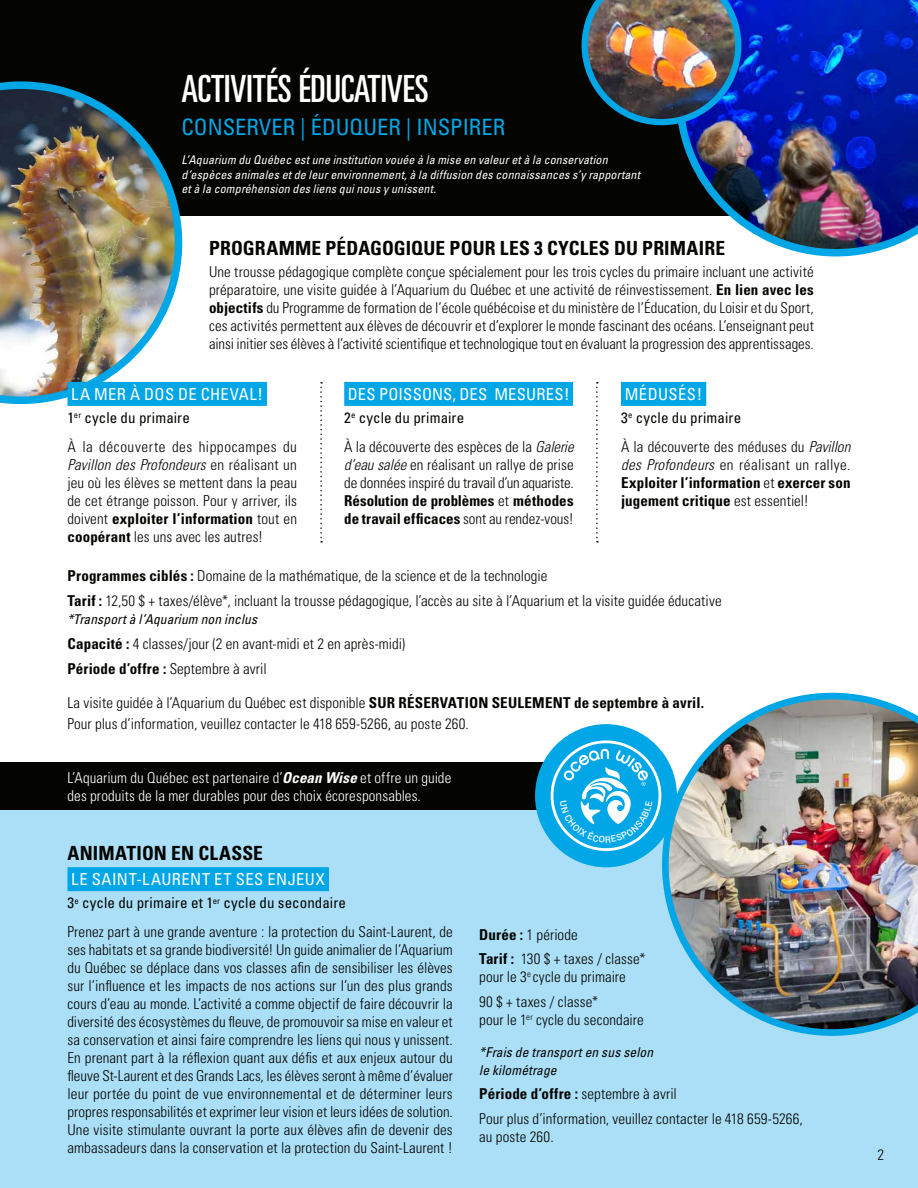
<style>
.page{position:relative;width:918px;height:1188px;background:#fff}
.page>*{position:absolute;margin:0;border:0;box-sizing:border-box;transform-origin:0 0}
.t1{font:ultra-condensed 37.5px "Univers";color:#fff}
.t2{font:condensed 22.5px "Univers";color:#00a6e6}
.t3{font:700 condensed 19.5px "Univers";letter-spacing:.005em;color:#040401}
.t4{font:condensed 16.5px "Univers";letter-spacing:.02em;color:#fff}
.t5{font:300 condensed 15px/18px "Univers";letter-spacing:.005em;color:#040401}
.t6{font:300 condensed 15px/18px "Univers";letter-spacing:.005em;color:#fff}
.t7{font:700 condensed 15px/18px "Univers";letter-spacing:.01em;color:#040401;text-align:justify}
.t8{font:300 condensed 15px/28.8px "Univers";letter-spacing:.04em;color:#040401}
.t9{font:italic condensed 13.5px/18px "Univers";letter-spacing:.01em;color:#040401}
.t10{font:italic condensed 12px/14.4px "Univers";letter-spacing:.015em;color:#fff}
.s1{font-weight:700}
.s2{font-weight:400}
.s3{font-style:italic}
.s4{font-weight:300;font-style:italic}
.s5{font-weight:300}
.s6{font-weight:700;font-style:italic}
</style>
<div class="page">
<div style="left:0;top:762px;width:613px;height:52px;background:#040401"></div>
<div style="left:0;top:811px;width:918px;height:377px;background:#abdff7"></div>
<div style="left:0;top:0;width:918px;height:216px;background:#040401"></div>
<div style="left:68px;top:867px;width:261px;height:24px;background:#00a6e6"></div>
<img style="left:0;top:81px;width:182px;height:323px">
<img style="left:678px;top:0;width:240px;height:256px">
<div style="left:344px;top:382px;width:229px;height:24px;background:#00a6e6"></div>
<div style="left:621px;top:382px;width:85px;height:24px;background:#00a6e6"></div>
<svg style="left:320px;top:382px;width:2px;height:161px"></svg>
<svg style="left:596px;top:382px;width:2px;height:161px"></svg>
<div style="left:68px;top:382px;width:199px;height:24px;background:#00a6e6"></div>
<img style="left:582px;top:0;width:159px;height:125px">
<img style="left:662px;top:693px;width:256px;height:343px">
<div style="left:538px;top:727px;width:136px;height:138px;background:#00a6e6;border-radius:50%"></div>
<div style="left:535px;top:724px;width:142px;height:143px;border:5px solid #00a6e6;border-radius:50%"></div>
<svg style="left:551px;top:740px;width:110px;height:111px"></svg>
<h1 class="t1" style="left:181px;top:68px;width:249px">ACTIVITÉS ÉDUCATIVES</h1>
<h2 class="t2" style="left:181px;top:113px;width:325px">CONSERVER | ÉDUQUER | INSPIRER</h2>
<p class="t10" style="left:181px;top:153px;width:460px">L’Aquarium du Québec est une institution vouée à la mise en valeur et à la conservation d’espèces animales et de leur environnement, à la diffusion des connaissances s’y rapportant et à la compréhension des liens qui nous y unissent.</p>
<h3 class="t3" style="left:209px;top:236px;width:518px">PROGRAMME PÉDAGOGIQUE POUR LES 3 CYCLES DU PRIMAIRE</h3>
<p class="t5" style="left:209px;top:262px;width:606px;text-align:justify">Une trousse pédagogique complète conçue spécialement pour les trois cycles du primaire incluant une activité préparatoire, une visite guidée à l’Aquarium du Québec et une activité de réinvestissement. <span class="s1">En lien avec les objectifs</span> du Programme de formation de l’école québécoise et du ministère de l’Éducation, du Loisir et du Sport, ces activités permettent aux élèves de découvrir et d’explorer le monde fascinant des océans. L’enseignant peut ainsi initier ses élèves à l’activité scientifique et technologique tout en évaluant la progression des apprentissages.</p>
<p class="t4" style="left:348px;top:384px;width:223px">DES POISSONS, DES MESURES!</p>
<p class="t5" style="left:344px;top:403px;width:231px;line-height:28.8px"><span class="s2">2</span><sup>e</sup> <span class="s2">cycle du primaire<br></span>À la découverte des espèces de la <span class="s3">Galerie</span></p>
<p class="t5" style="left:344px;top:455px;width:231px;text-align:justify"><span class="s3">d’eau salée</span> en réalisant un rallye de prise de données inspiré du travail d’un aquariste.<br><span class="s1">Résolution de problèmes</span> et <span class="s1">méthodes de travail efficaces</span> sont au rendez-vous!</p>
<p class="t4" style="left:71px;top:384px;width:193px">LA MER À DOS DE CHEVAL!</p>
<p class="t8" style="left:68px;top:403px;width:231px"><span class="s2">1</span><sup>er</sup> <span class="s2">cycle du primaire<br></span>À la découverte des hippocampes du</p>
<p class="t5" style="left:68px;top:455px;width:231px;text-align:justify"><span class="s3">Pavillon des Profondeurs</span> en réalisant un jeu où les élèves se mettent dans la peau de cet étrange poisson. Pour y arriver, ils doivent <span class="s1">exploiter l’information</span> tout en <span class="s1">coopérant</span> les uns avec les autres!</p>
<p class="t4" style="left:625px;top:384px;width:79px">MÉDUSÉS!</p>
<p class="t5" style="left:621px;top:403px;width:231px;line-height:28.8px"><span class="s2">3</span><sup>e</sup> <span class="s2">cycle du primaire<br></span>À la découverte des méduses du <span class="s3">Pavillon</span></p>
<p class="t7" style="left:621px;top:455px;width:231px"><span class="s4">des Profondeurs</span> <span class="s5">en réalisant un rallye.<br></span>Exploiter l’information <span class="s5">et</span> exercer son jugement critique <span class="s5">est essentiel!</span></p>
<p class="t5" style="left:68px;top:564px;width:656px;line-height:24.8px"><span class="s1">Programmes ciblés :</span> Domaine de la mathématique, de la science et de la technologie<br><span class="s1">Tarif :</span> 12,50 $ + taxes/élève*, incluant la trousse pédagogique, l’accès au site à l’Aquarium et la visite guidée éducative</p>
<p class="t9" style="left:68px;top:610px;width:191px">*Transport à l’Aquarium non inclus</p>
<p class="t5" style="left:68px;top:631px;width:339px;line-height:24.8px"><span class="s1">Capacité :</span> 4 classes/jour (2 en avant-midi et 2 en après-midi)<br><span class="s1">Période d’offre :</span> Septembre à avril</p>
<p class="t5" style="left:68px;top:692px;width:638px;line-height:21px">La visite guidée à l’Aquarium du Québec est disponible <span class="s1">SUR RÉSERVATION SEULEMENT de septembre à avril.<br></span>Pour plus d’information, veuillez contacter le 418 659-5266, au poste 260.</p>
<p class="t6" style="left:68px;top:769px;width:385px">L’Aquarium du Québec est partenaire d’<span class="s6">Ocean Wise</span> et offre un guide des produits de la mer durables pour des choix écoresponsables.</p>
<h3 class="t3" style="left:68px;top:841px;width:197px">ANIMATION EN CLASSE</h3>
<p class="t4" style="left:71px;top:869px;width:255px">LE SAINT-LAURENT ET SES ENJEUX</p>
<p class="t5" style="left:67px;top:889px;width:387px;line-height:28.8px"><span class="s2">3</span><sup>e</sup> <span class="s2">cycle du primaire et 1</span><sup>er</sup> <span class="s2">cycle du secondaire<br></span>Prenez part à une grande aventure : la protection du Saint-Laurent, de</p>
<p class="t5" style="left:68px;top:941px;width:387px;text-align:justify">ses habitats et sa grande biodiversité! Un guide animalier de l’Aquarium du Québec se déplace dans vos classes afin de sensibiliser les élèves sur l’influence et les impacts de nos actions sur l’un des plus grands cours d’eau au monde. L’activité a comme objectif de faire découvrir la diversité des écosystèmes du fleuve, de promouvoir sa mise en valeur et sa conservation et ainsi faire comprendre les liens qui nous y unissent.<br>En prenant part à la réflexion quant aux défis et aux enjeux autour du fleuve St-Laurent et des Grands Lacs, les élèves seront à même d’évaluer leur portée du point de vue environnemental et de déterminer leurs propres responsabilités et exprimer leur vision et leurs idées de solution.<br>Une visite stimulante ouvrant la porte aux élèves afin de devenir des ambassadeurs dans la conservation et la protection du Saint-Laurent !</p>
<p class="t5" style="left:479px;top:922px;width:168px;line-height:24.8px"><span class="s1">Durée :</span> 1 période<br><span class="s1">Tarif :</span> 130 $ + taxes / classe*</p>
<p class="t5" style="left:479px;top:965px;width:148px;line-height:24.8px">pour le 3<sup>e</sup> cycle du primaire<br>90 $ + taxes / classe*</p>
<p class="t5" style="left:479px;top:1011px;width:166px">pour le 1<sup>er</sup> cycle du secondaire</p>
<p class="t9" style="left:479px;top:1042px;width:175px">*Frais de transport en sus selon le kilométrage</p>
<p class="t5" style="left:479px;top:1082px;width:325px;line-height:24.8px"><span class="s1">Période d’offre :</span> septembre à avril<br>Pour plus d’information, veuillez contacter le 418 659-5266,</p>
<p class="t5" style="left:479px;top:1128px;width:76px">au poste 260.</p>
<p class="t5" style="left:878px;top:1145px;width:8px">2</p>
</div>
